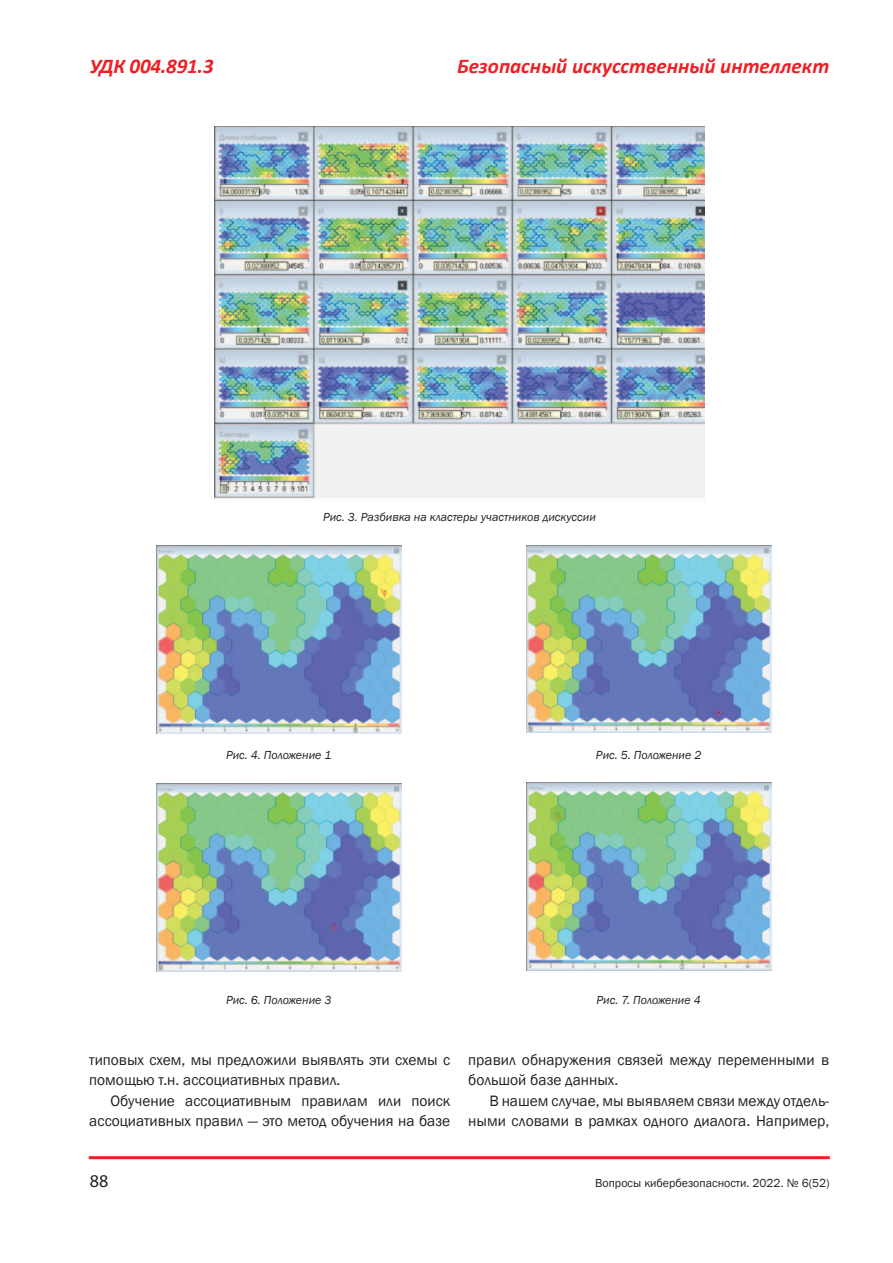
<style>
.page{position:relative;width:893px;height:1263px;background:#fff}
.page>*{position:absolute;margin:0;border:0;box-sizing:border-box;transform-origin:0 0}
.t1{font:italic 700 21px "Calibri";color:#ee1f23}
.t2{font:18px "Myriad Pro";color:#231f20}
.t3{font:15.45px/20.4px "Franklin Gothic";color:#231f20}
.t4{font:italic 12px "Franklin Gothic";color:#231f20}
.t5{font:12px "Franklin Gothic";color:#231f20}
</style>
<div class="page">
<hr style="left:89px;top:1156px;width:741px;height:3px;background:#ee1f23">
<img style="left:215px;top:126px;width:489px;height:376px">
<img style="left:156px;top:546px;width:245px;height:187px">
<img style="left:526px;top:545px;width:245px;height:188px">
<img style="left:156px;top:783px;width:245px;height:188px">
<img style="left:526px;top:782px;width:245px;height:189px">
<h1 class="t1" style="left:90px;top:53px;width:125px">УДК 004.891.3</h1>
<h1 class="t1" style="left:457px;top:53px;width:374px">Безопасный искусственный интеллект</h1>
<p class="t4" style="left:323px;top:509px;width:274px">Рис. 3. Разбивка на кластеры участников дискуссии</p>
<p class="t4" style="left:226px;top:747px;width:107px">Рис. 4. Положение 1</p>
<p class="t4" style="left:596px;top:747px;width:107px">Рис. 5. Положение 2</p>
<p class="t4" style="left:226px;top:992px;width:107px">Рис. 6. Положение 3</p>
<p class="t4" style="left:597px;top:992px;width:106px">Рис. 7. Положение 4</p>
<p class="t3" style="left:89px;top:1050px;width:362px">типовых схем, мы предложили выявлять эти схемы с помощью т.н. ассоциативных правил.</p>
<p class="t3" style="left:89px;top:1090px;width:362px;text-align:right">Обучение ассоциативным правилам или поиск ассоциативных правил — это метод обучения на базе</p>
<p class="t2" style="left:90px;top:1169px;width:20px">88</p>
<p class="t3" style="left:468px;top:1050px;width:362px">правил обнаружения связей между переменными в большой базе данных.</p>
<p class="t3" style="left:468px;top:1090px;width:362px;text-align:right">В нашем случае, мы выявляем связи между отдель&shy;ными словами в рамках одного диалога. Например,</p>
<p class="t5" style="left:595px;top:1176px;width:236px">Вопросы кибербезопасности. 2022. № 6(52)</p>
</div>
